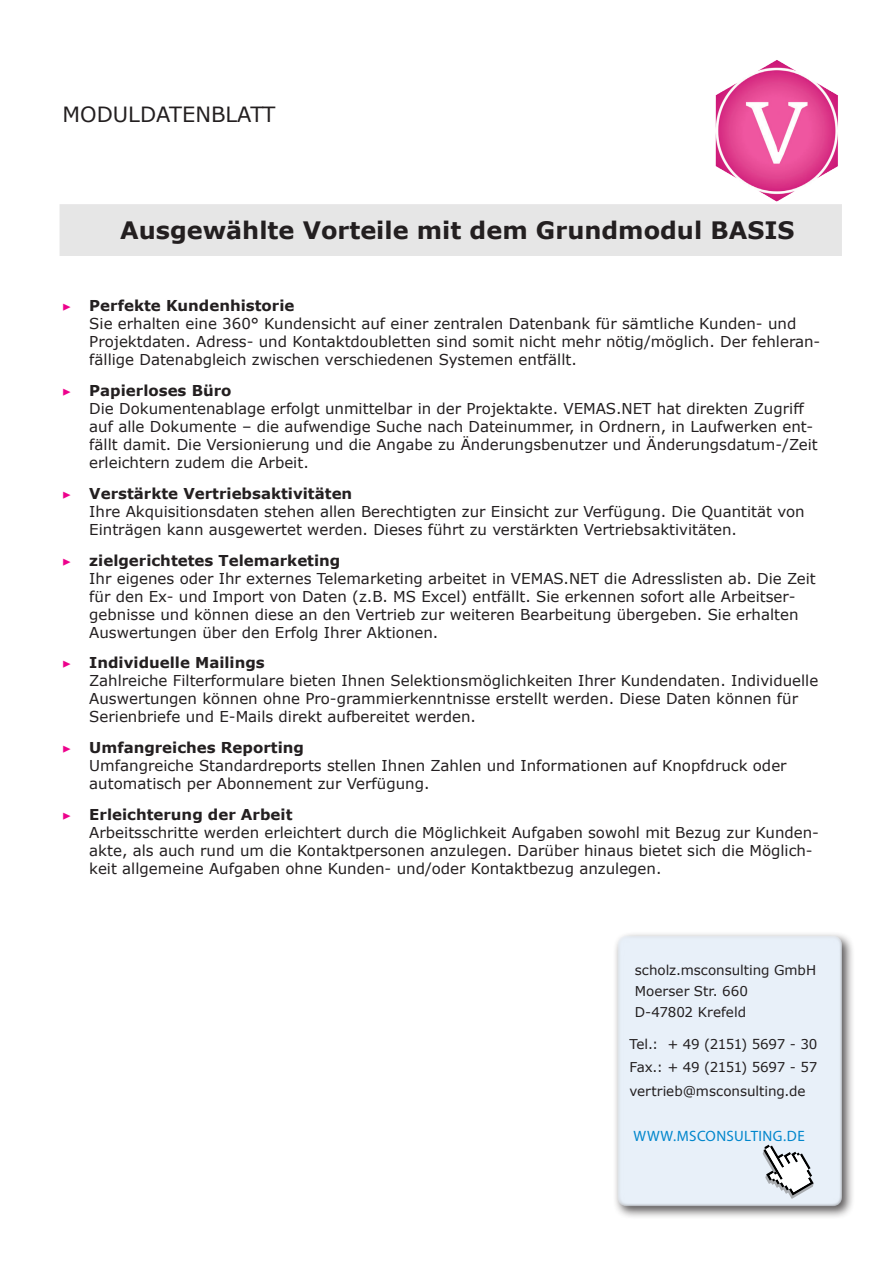
<style>
.page{position:relative;width:893px;height:1263px;background:#fff}
.page>*{position:absolute;margin:0;border:0;box-sizing:border-box;transform-origin:0 0}
.t1{font:700 24px "Verdana";color:#231f20}
.t2{font:21px "Verdana";color:#231f20}
.t3{font:15px/18px "Verdana";color:#231f20}
.Fliesstext_Headlines{font:15px "Myriad Pro";letter-spacing:.025em;color:#0086cc}
.Fliesstext{font:13.5px/21px "Verdana";color:#231f20}
.Fliesstext-2{font:13.5px "Verdana";letter-spacing:-.03em;color:#231f20}
.Fliesstext-3{font:13.5px "Verdana";letter-spacing:-.025em;color:#231f20}
.s1{font-family:"Minion Pro";color:#ed028c}
.s2{font-weight:700}
</style>
<div class="page">
<img style="left:715px;top:60px;width:123px;height:142px">
<div style="left:60px;top:205px;width:781px;height:50px;background:#e6e6e6"></div>
<div style="left:613px;top:931px;width:242px;height:288px;background:#231f20;opacity:.75"></div>
<div style="left:618px;top:936px;width:224px;height:270px;background:#e8f0f9;border-radius:9px"></div>
<svg style="left:763px;top:1145px;width:51px;height:54px"></svg>
<p class="t2" style="left:63px;top:100px;width:215px">MODULDATENBLATT</p>
<p class="t1" style="left:120px;top:214px;width:676px">Ausgewählte Vorteile mit dem Grundmodul BASIS</p>
<p class="t3" style="left:89px;top:297px;width:733px;text-indent:-27px"><span class="s1">▶</span> <span class="s2">Perfekte Kundenhistorie<br></span>Sie erhalten eine 360° Kundensicht auf einer zentralen Datenbank für sämtliche Kunden- und Projektdaten. Adress- und Kontaktdoubletten sind somit nicht mehr nötig/möglich. Der fehleran&shy;fällige Datenabgleich zwischen verschiedenen Systemen entfällt.</p>
<p class="t3" style="left:89px;top:381px;width:730px;text-indent:-27px"><span class="s1">▶</span> <span class="s2">Papierloses Büro<br></span>Die Dokumentenablage erfolgt unmittelbar in der Projektakte. VEMAS.NET hat direkten Zugriff auf alle Dokumente – die aufwendige Suche nach Dateinummer, in Ordnern, in Laufwerken ent&shy;fällt damit. Die Versionierung und die Angabe zu Änderungsbenutzer und Änderungsdatum-/Zeit erleichtern zudem die Arbeit.</p>
<p class="t3" style="left:89px;top:484px;width:717px;text-indent:-27px"><span class="s1">▶</span> <span class="s2">Verstärkte Vertriebsaktivitäten<br></span>Ihre Akquisitionsdaten stehen allen Berechtigten zur Einsicht zur Verfügung. Die Quantität von<br>Einträgen kann ausgewertet werden. Dieses führt zu verstärkten Vertriebsaktivitäten.</p>
<p class="t3" style="left:89px;top:551px;width:728px;text-indent:-27px"><span class="s1">▶</span> <span class="s2">zielgerichtetes Telemarketing<br></span>Ihr eigenes oder Ihr externes Telemarketing arbeitet in VEMAS.NET die Adresslisten ab. Die Zeit für den Ex- und Import von Daten (z.B. MS Excel) entfällt. Sie erkennen sofort alle Arbeitser&shy;gebnisse und können diese an den Vertrieb zur weiteren Bearbeitung übergeben. Sie erhalten Auswertungen über den Erfolg Ihrer Aktionen.</p>
<p class="t3" style="left:89px;top:654px;width:730px;text-indent:-27px"><span class="s1">▶</span> <span class="s2">Individuelle Mailings<br></span>Zahlreiche Filterformulare bieten Ihnen Selektionsmöglichkeiten Ihrer Kundendaten. Individuelle Auswertungen können ohne Pro-grammierkenntnisse erstellt werden. Diese Daten können für Serienbriefe und E-Mails direkt aufbereitet werden.</p>
<p class="t3" style="left:89px;top:738px;width:699px;text-indent:-27px"><span class="s1">▶</span> <span class="s2">Umfangreiches Reporting<br></span>Umfangreiche Standardreports stellen Ihnen Zahlen und Informationen auf Knopfdruck oder automatisch per Abonnement zur Verfügung.</p>
<p class="t3" style="left:89px;top:805px;width:731px;text-indent:-27px"><span class="s1">▶</span> <span class="s2">Erleichterung der Arbeit<br></span>Arbeitsschritte werden erleichtert durch die Möglichkeit Aufgaben sowohl mit Bezug zur Kunden&shy;akte, als auch rund um die Kontaktpersonen anzulegen. Darüber hinaus bietet sich die Möglich&shy;keit allgemeine Aufgaben ohne Kunden- und/oder Kontaktbezug anzulegen.</p>
<p class="Fliesstext" style="left:635px;top:959px;width:183px">scholz.msconsulting GmbH<br>Moerser Str. 660<br>D-47802 Krefeld</p>
<p class="Fliesstext-2" style="left:629px;top:1034px;width:190px">Tel.: + 49 (2151) 5697 - 30</p>
<p class="Fliesstext-3" style="left:629px;top:1058px;width:190px">Fax.: + 49 (2151) 5697 - 57</p>
<p class="Fliesstext" style="left:629px;top:1080px;width:178px">vertrieb@msconsulting.de</p>
<p class="Fliesstext_Headlines" style="left:633px;top:1127px;width:173px">WWW.MSCONSULTING.DE</p>
</div>
